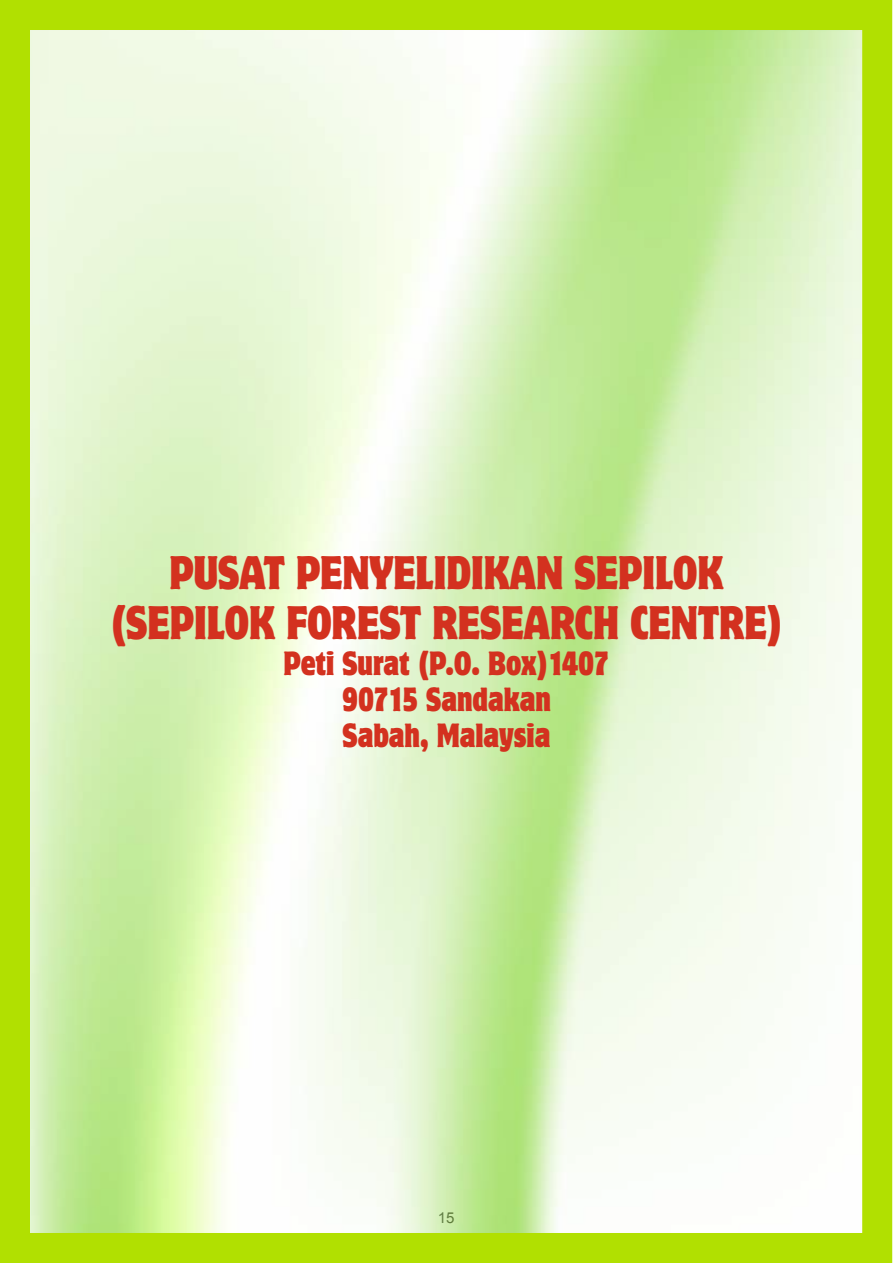
<style>
.page{position:relative;width:893px;height:1263px;background:#fff}
.page>*{position:absolute;margin:0;border:0;box-sizing:border-box;transform-origin:0 0}
.t1{font:condensed 42px/50.4px "Motter Corpus Std";color:#d3311f;text-align:center}
.t2{font:condensed 30px/36px "Motter Corpus Std";color:#d3311f;text-align:center}
.t3{font:15px "Arial";color:#000}
</style>
<div class="page">
<div style="left:0;top:0;width:892px;height:1263px;border:30px solid #b1e001"></div>
<p class="t1" style="left:110px;top:548px;width:674px">PUSAT PENYELIDIKAN SEPILOK (SEPILOK FOREST RESEARCH CENTRE)</p>
<p class="t2" style="left:283px;top:646px;width:328px">Peti Surat (P.O. Box)1407<br>90715 Sandakan<br>Sabah, Malaysia</p>
<p class="t3" style="left:438px;top:1208px;width:18px">15</p>
</div>
